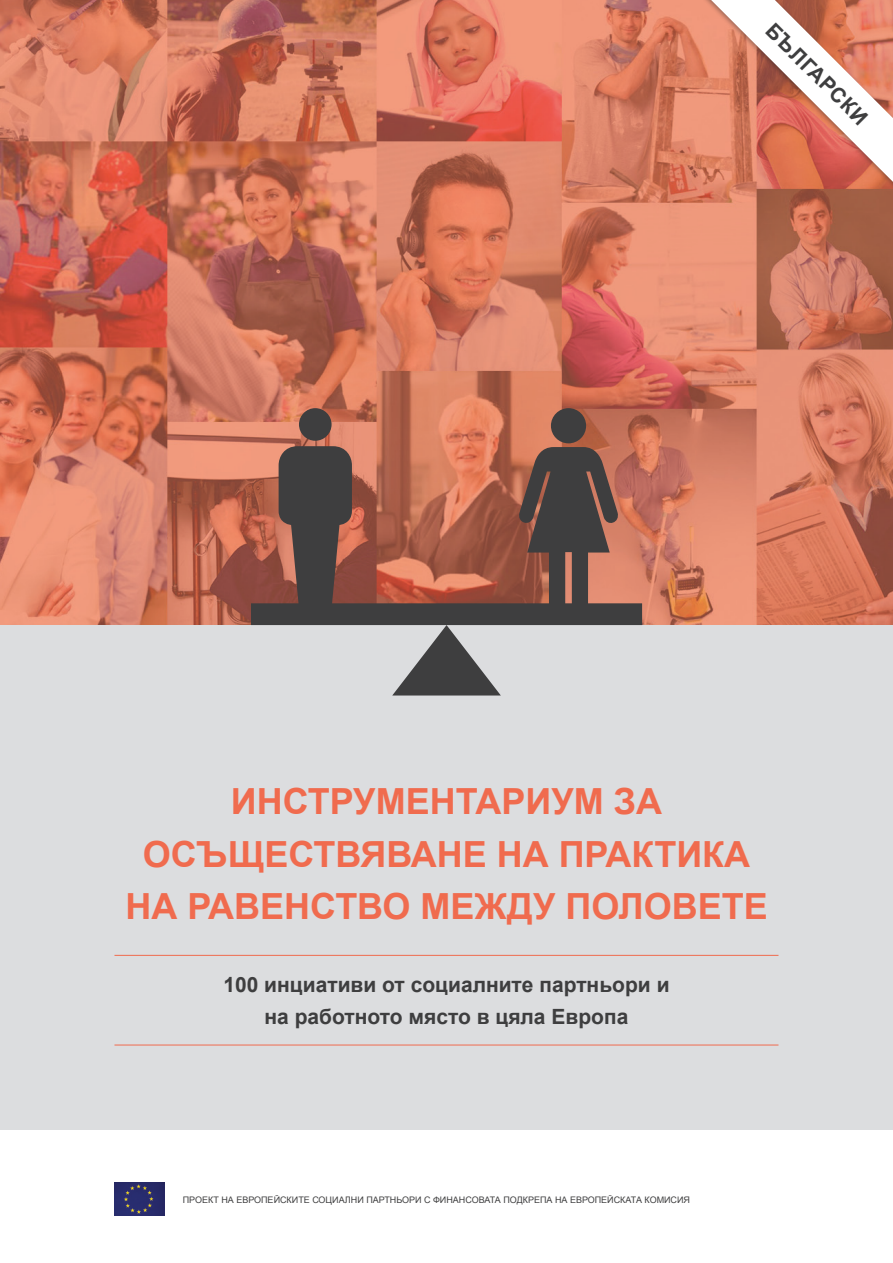
<style>
.page{position:relative;width:893px;height:1263px;background:#fff}
.page>*{position:absolute;margin:0;border:0;box-sizing:border-box;transform-origin:0 0}
.t1{font:700 36px/52.5px "Arial";color:#f06b4e;text-align:center}
.t2{font:700 21px/31.5px "Arial";color:#3e3e3f;text-align:center}
.t3{font:9px "Arial";color:#3e3e3f}
</style>
<div class="page">
<img style="left:0;top:0;width:893px;height:625px">
<div style="left:0;top:625px;width:893px;height:504px;background:#dcdddf"></div>
<svg style="left:392px;top:625px;width:109px;height:70px"></svg>
<svg style="left:251px;top:446px;width:391px;height:179px;background:#945b4b"></svg>
<div style="left:299px;top:408px;width:33px;height:33px;background:#3e3e3f;border-radius:50%"></div>
<svg style="left:516px;top:447px;width:104px;height:179px;background:#6d5149"></svg>
<div style="left:551px;top:408px;width:35px;height:35px;background:#3e3e3f;border-radius:50%"></div>
<img style="left:114px;top:1182px;width:51px;height:33px">
<div style="left:662px;top:0;width:231px;height:223px;background:#231f20;opacity:.39"></div>
<svg style="left:711px;top:0;width:182px;height:182px"></svg>
<hr style="left:114px;top:955px;width:664px;height:1px;background:#f06b4e">
<hr style="left:114px;top:1045px;width:664px;height:1px;background:#f06b4e">
<h2 class="t2" style="left:780px;top:16px;width:135px;rotate:45deg">БЪЛГАРСКИ</h2>
<h1 class="t1" style="left:125px;top:776px;width:644px">ИНСТРУМЕНТАРИУМ ЗА<br>ОСЪЩЕСТВЯВАНЕ НА ПРАКТИКА<br>НА РАВЕНСТВО МЕЖДУ ПОЛОВЕТЕ</h1>
<h2 class="t2" style="left:223px;top:969px;width:448px">100 инциативи от социалните партньори и на работното място в цяла Европа</h2>
<p class="t3" style="left:183px;top:1194px;width:509px">ПРОЕКТ НА ЕВРОПЕЙСКИТЕ СОЦИАЛНИ ПАРТНЬОРИ С ФИНАНСОВАТА ПОДКРЕПА НА ЕВРОПЕЙСКАТА КОМИСИЯ</p>
</div>
